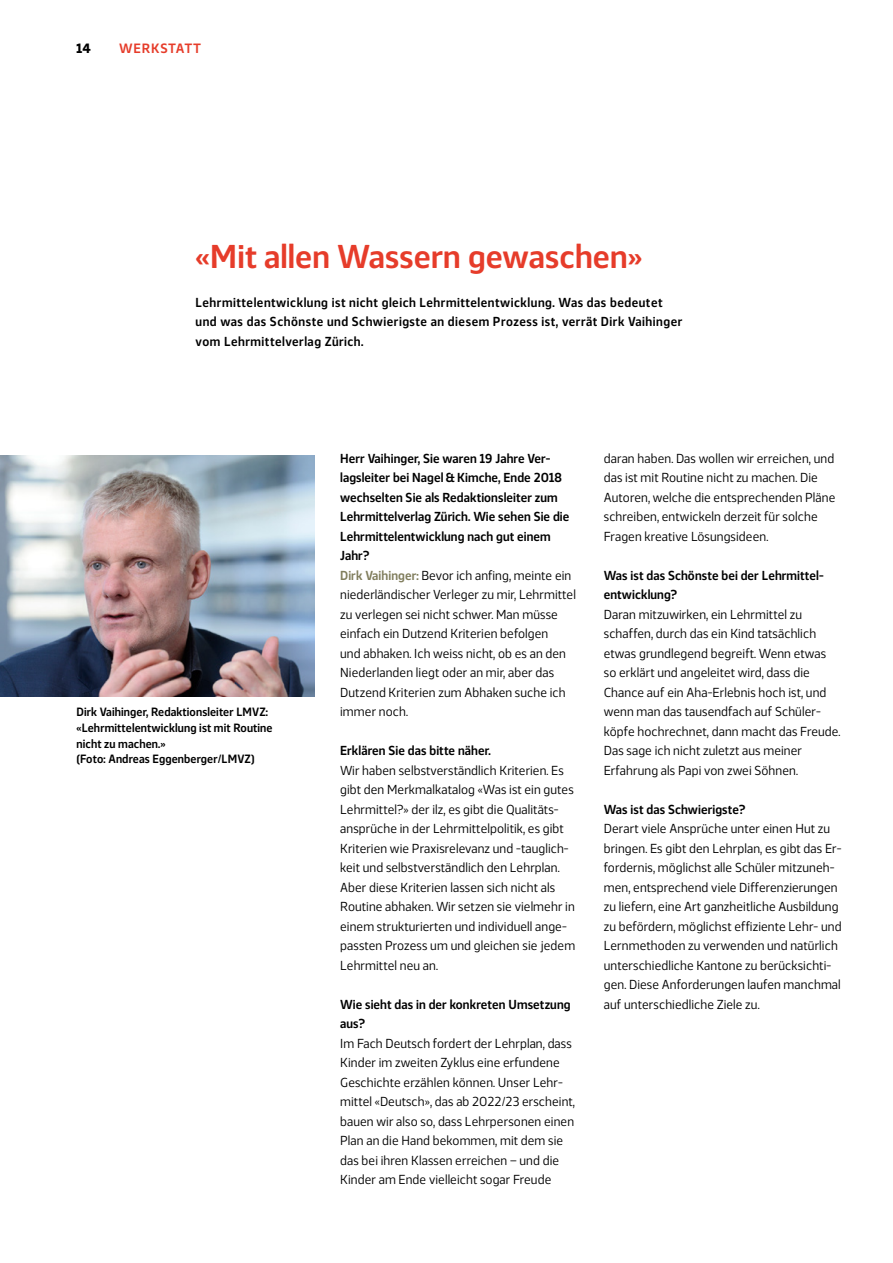
<style>
.page{position:relative;width:893px;height:1263px;background:#fff}
.page>*{position:absolute;margin:0;border:0;box-sizing:border-box;transform-origin:0 0}
.MAG_HT{font:600 33px "Webnar";letter-spacing:.005em;color:#e63c2a}
.t1{font:600 13.5px "Webnar";letter-spacing:.06em;color:#e63c2a}
.t2{font:700 13.5px "Webnar";color:#000}
.MAG_GS{font:13.05px/19.5px "Webnar";letter-spacing:.01em;color:#000}
.MAG_UT{font:600 13.05px/19.5px "Webnar";letter-spacing:.01em;color:#000}
.MAG_Lead{font:600 13.05px/19.5px "Webnar";letter-spacing:.04em;color:#000}
.MAG_Legende_mit_GR{font:600 12px/15.8px "Webnar";letter-spacing:.01em;color:#000}
.s1{font-weight:600;color:#807d5c}
</style>
<div class="page">
<img style="left:0;top:455px;width:315px;height:242px">
<p class="t2" style="left:77px;top:38px;width:16px">14</p>
<p class="t1" style="left:119px;top:38px;width:84px">WERKSTATT</p>
<p class="MAG_HT" style="left:196px;top:231px;width:448px">«Mit allen Wassern gewaschen»</p>
<p class="MAG_Lead" style="left:196px;top:291px;width:488px">Lehrmittelentwicklung ist nicht gleich Lehrmittelentwicklung. Was das bedeutet und was das Schönste und Schwierigste an diesem Prozess ist, verrät Dirk Vaihinger vom Lehrmittelverlag Zürich.</p>
<p class="MAG_Legende_mit_GR" style="left:77px;top:703px;width:197px">Dirk Vaihinger, Redaktionsleiter LMVZ: «Lehrmittelentwicklung ist mit Routine nicht zu machen.»<br>(Foto: Andreas Eggenberger/LMVZ)</p>
<p class="MAG_UT" style="left:340px;top:447px;width:231px">Herr Vaihinger, Sie waren 19 Jahre Ver&shy;lagsleiter bei Nagel &amp; Kimche, Ende 2018 wechselten Sie als Redaktionsleiter zum Lehrmittelverlag Zürich. Wie sehen Sie die Lehrmittelentwicklung nach gut einem Jahr?</p>
<p class="MAG_GS" style="left:340px;top:564px;width:237px"><span class="s1">Dirk Vaihinger:</span> Bevor ich anfing, meinte ein niederländischer Verleger zu mir, Lehrmittel zu verlegen sei nicht schwer. Man müsse einfach ein Dutzend Kriterien befolgen<br>und abhaken. Ich weiss nicht, ob es an den Niederlanden liegt oder an mir, aber das Dutzend Kriterien zum Abhaken suche ich immer noch.</p>
<p class="MAG_UT" style="left:340px;top:740px;width:152px">Erklären Sie das bitte näher.</p>
<p class="MAG_GS" style="left:340px;top:759px;width:237px">Wir haben selbstverständlich Kriterien. Es gibt den Merkmalkatalog «Was ist ein gutes Lehrmittel?» der ilz, es gibt die Qualitäts&shy;ansprüche in der Lehrmittelpolitik, es gibt Kriterien wie Praxisrelevanz und -tauglich&shy;keit und selbstverständlich den Lehrplan.<br>Aber diese Kriterien lassen sich nicht als Routine abhaken. Wir setzen sie vielmehr in einem strukturierten und individuell ange&shy;passten Prozess um und gleichen sie jedem Lehrmittel neu an.</p>
<p class="MAG_UT" style="left:340px;top:993px;width:232px">Wie sieht das in der konkreten Umsetzung aus?</p>
<p class="MAG_GS" style="left:340px;top:1032px;width:236px">Im Fach Deutsch fordert der Lehrplan, dass Kinder im zweiten Zyklus eine erfundene Geschichte erzählen können. Unser Lehr&shy;mittel «Deutsch», das ab 2022/23 erscheint, bauen wir also so, dass Lehrpersonen einen Plan an die Hand bekommen, mit dem sie das bei ihren Klassen erreichen – und die Kinder am Ende vielleicht sogar Freude</p>
<p class="MAG_GS" style="left:604px;top:447px;width:233px">daran haben. Das wollen wir erreichen, und das ist mit Routine nicht zu machen. Die Autoren, welche die entsprechenden Pläne schreiben, entwickeln derzeit für solche Fragen kreative Lösungsideen.</p>
<p class="MAG_UT" style="left:604px;top:564px;width:221px">Was ist das Schönste bei der Lehrmittel&shy;entwicklung?</p>
<p class="MAG_GS" style="left:604px;top:603px;width:238px">Daran mitzuwirken, ein Lehrmittel zu schaffen, durch das ein Kind tatsächlich etwas grundlegend begreift. Wenn etwas so erklärt und angeleitet wird, dass die Chance auf ein Aha-Erlebnis hoch ist, und wenn man das tausendfach auf Schüler&shy;köpfe hochrechnet, dann macht das Freude.<br>Das sage ich nicht zuletzt aus meiner Erfahrung als Papi von zwei Söhnen.</p>
<p class="MAG_UT" style="left:604px;top:798px;width:143px">Was ist das Schwierigste?</p>
<p class="MAG_GS" style="left:604px;top:818px;width:239px">Derart viele Ansprüche unter einen Hut zu bringen. Es gibt den Lehrplan, es gibt das Er&shy;fordernis, möglichst alle Schüler mitzuneh&shy;men, entsprechend viele Differenzierungen zu liefern, eine Art ganzheitliche Ausbildung zu befördern, möglichst effiziente Lehr- und Lernmethoden zu verwenden und natürlich unterschiedliche Kantone zu berücksichti&shy;gen. Diese Anforderungen laufen manchmal auf unterschiedliche Ziele zu.</p>
</div>
